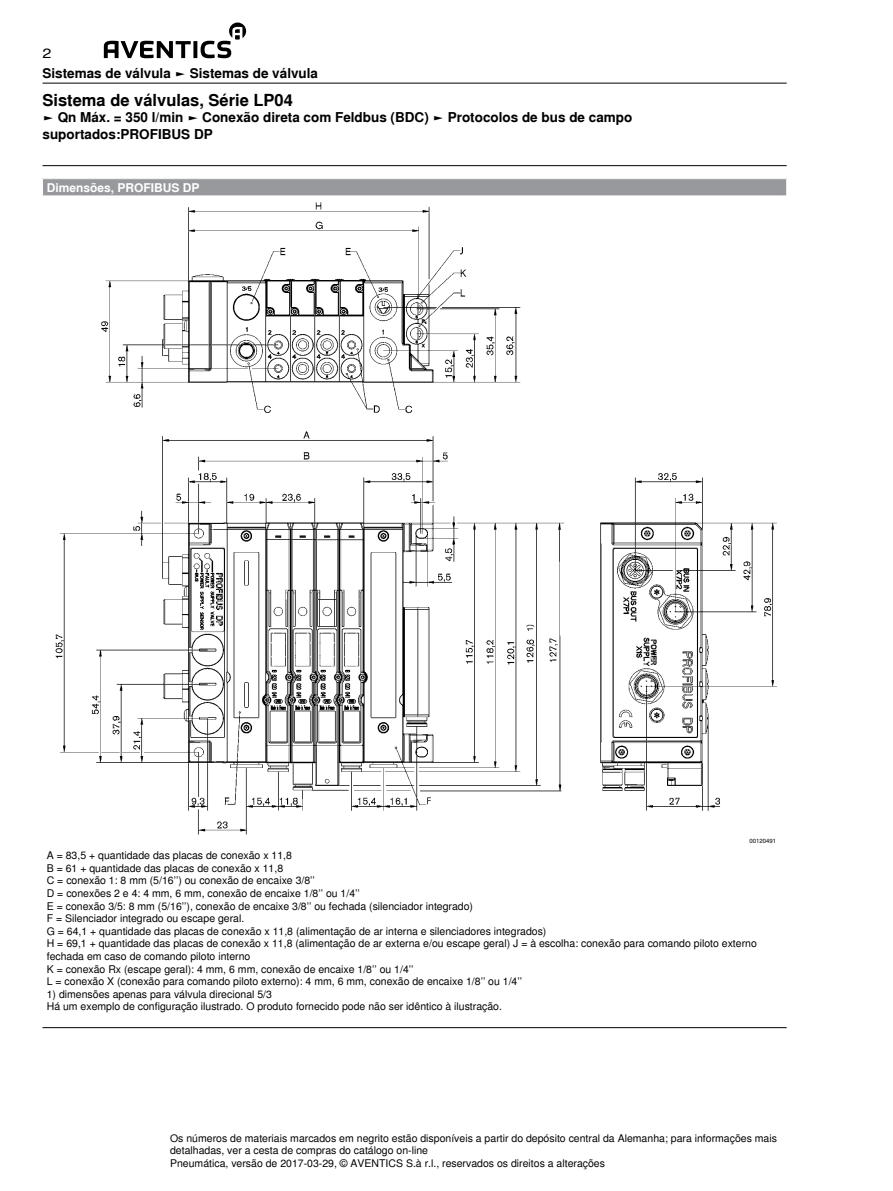
<style>
.page{position:relative;width:893px;height:1191px;background:#fff}
.page>*{position:absolute;margin:0;border:0;box-sizing:border-box;transform-origin:0 0}
.t1{font:700 16.5px "Nimbus Sans Global";color:#000}
.t2{font:700 13.5px/16.5px "Nimbus Sans Global";color:#000}
.t3{font:13.5px "Nimbus Sans Global";color:#000;scale:1.2 1}
.t4{font:700 12px "Nimbus Sans Global";color:#fff}
.t5{font:10.5px/12.6px "Nimbus Sans Global";color:#000}
.t6{font:6px "Nimbus Sans Global";color:#000}
</style>
<div class="page">
<svg style="left:104px;top:23px;width:142px;height:35px"></svg>
<hr style="left:43px;top:83px;width:744px;height:1px;background:#000">
<hr style="left:43px;top:165px;width:744px;height:1px;background:#000">
<div style="left:43px;top:179px;width:744px;height:17px;background:#97999c"></div>
<svg style="left:42px;top:178px;width:11px;height:18px"></svg>
<svg style="left:776px;top:178px;width:11px;height:18px"></svg>
<img style="left:55px;top:202px;width:721px;height:633px">
<hr style="left:43px;top:1027px;width:744px;height:1px;background:#000">
<p class="t3" style="left:43px;top:43px;width:9px">2</p>
<p class="t2" style="left:43px;top:65px;width:277px">Sistemas de válvula ► Sistemas de válvula</p>
<h1 class="t1" style="left:43px;top:87px;width:252px">Sistema de válvulas, Série LP04</h1>
<p class="t2" style="left:43px;top:109px;width:591px">► Qn Máx. = 350 l/min ► Conexão direta com Feldbus (BDC) ► Protocolos de bus de campo suportados:PROFIBUS DP</p>
<p class="t4" style="left:47px;top:178px;width:154px">Dimensões, PROFIBUS DP</p>
<p class="t6" style="left:749px;top:836px;width:28px">00120491</p>
<p class="t5" style="left:47px;top:848px;width:712px">A = 83,5 + quantidade das placas de conexão x 11,8<br>B = 61 + quantidade das placas de conexão x 11,8<br>C = conexão 1: 8 mm (5/16’’) ou conexão de encaixe 3/8’’<br>D = conexões 2 e 4: 4 mm, 6 mm, conexão de encaixe 1/8’’ ou 1/4’’<br>E = conexão 3/5: 8 mm (5/16’’), conexão de encaixe 3/8’’ ou fechada (silenciador integrado)<br>F = Silenciador integrado ou escape geral.<br>G = 64,1 + quantidade das placas de conexão x 11,8 (alimentação de ar interna e silenciadores integrados)<br>H = 69,1 + quantidade das placas de conexão x 11,8 (alimentação de ar externa e/ou escape geral) J = à escolha: conexão para comando piloto externo fechada em caso de comando piloto interno<br>K = conexão Rx (escape geral): 4 mm, 6 mm, conexão de encaixe 1/8’’ ou 1/4’’<br>L = conexão X (conexão para comando piloto externo): 4 mm, 6 mm, conexão de encaixe 1/8’’ ou 1/4’’</p>
<p class="t5" style="left:47px;top:987px;width:457px">1) dimensões apenas para válvula direcional 5/3<br>Há um exemplo de configuração ilustrado. O produto fornecido pode não ser idêntico à ilustração.</p>
<p class="t5" style="left:170px;top:1131px;width:608px">Os números de materiais marcados em negrito estão disponíveis a partir do depósito central da Alemanha; para informações mais detalhadas, ver a cesta de compras do catálogo on-line<br>Pneumática, versão de 2017-03-29, © AVENTICS S.à r.l., reservados os direitos a alterações</p>
</div>
